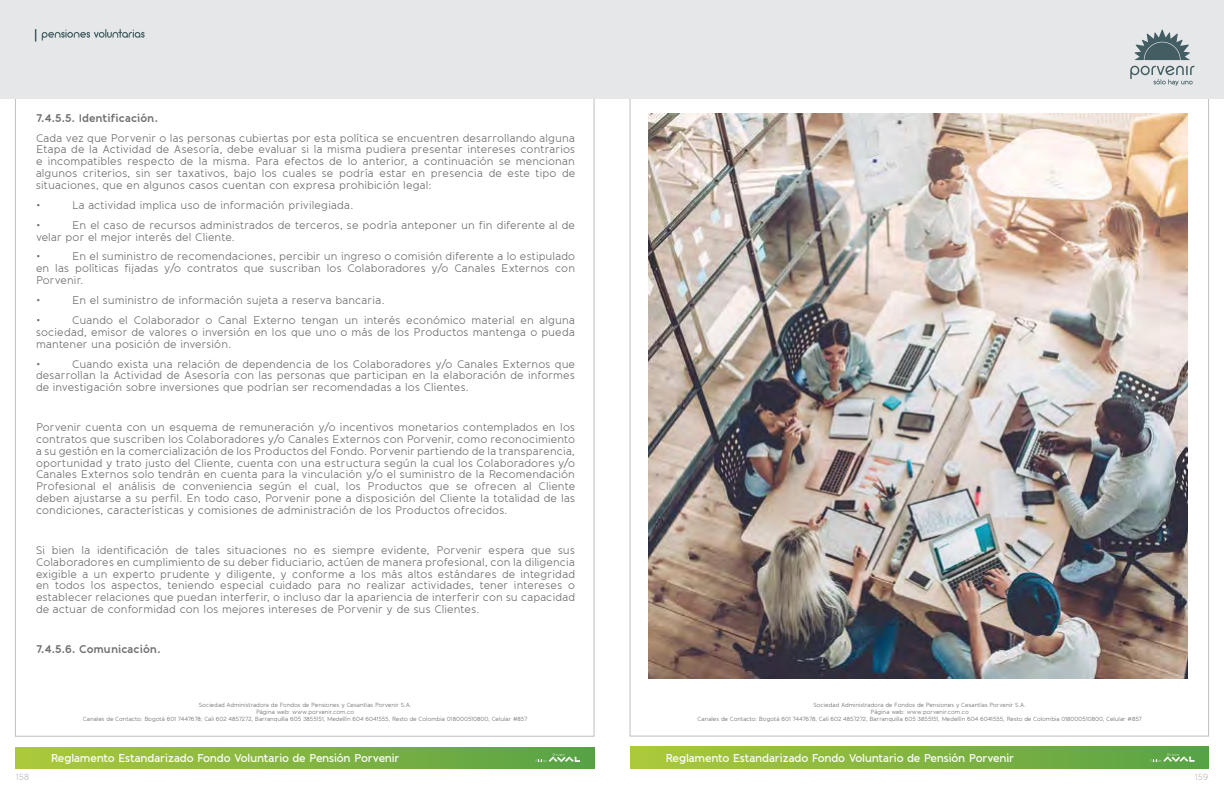
<style>
.page{position:relative;width:1224px;height:792px;background:#fff}
.page>*{position:absolute;margin:0;border:0;box-sizing:border-box;transform-origin:0 0}
.t1{font:600 11.3px "Banda";letter-spacing:-.02em;color:#fff}
.t2{font:11px/11.9px "Banda";letter-spacing:.01em;color:#6d6e71;text-align:justify}
.t3{font:700 11px "Banda";color:#6d6e71}
.t4{font:9px "Banda";color:#bcbec0}
.t5{font:6px/7.2px "Banda";letter-spacing:-.01em;color:#6d6e71;text-align:center}
</style>
<div class="page">
<div style="left:612px;top:0;width:612px;height:99px;background:#e6e7e8"></div>
<svg style="left:1135px;top:30px;width:55px;height:30px"></svg>
<svg style="left:1130px;top:66px;width:64px;height:19px"></svg>
<div style="left:630px;top:747px;width:579px;height:21px;background:linear-gradient(to right,#adc83b,#57a246)"></div>
<svg style="left:1150px;top:753px;width:45px;height:9px"></svg>
<div style="left:0;top:0;width:612px;height:99px;background:#e6e7e8"></div>
<svg style="left:35px;top:29px;width:1px;height:13px"></svg>
<svg style="left:42px;top:29px;width:103px;height:12px"></svg>
<div style="left:15px;top:747px;width:579px;height:21px;background:linear-gradient(to right,#adc83b,#57a246)"></div>
<svg style="left:536px;top:753px;width:44px;height:9px"></svg>
<img style="left:649px;top:114px;width:539px;height:565px">
<p class="t3" style="left:36px;top:111px;width:123px">7.4.5.5. Identificación.</p>
<p class="t2" style="left:36px;top:132px;width:541px">Cada vez que Porvenir o las personas cubiertas por esta política se encuentren desarrollando alguna Etapa de la Actividad de Asesoría, debe evaluar si la misma pudiera presentar intereses contrarios e incompatibles respecto de la misma. Para efectos de lo anterior, a continuación se mencionan algunos criterios, sin ser taxativos, bajo los cuales se podría estar en presencia de este tipo de situaciones, que en algunos casos cuentan con expresa prohibición legal:</p>
<p class="t2" style="left:36px;top:199px;width:6px">•</p>
<p class="t2" style="left:72px;top:199px;width:283px">La actividad implica uso de información privilegiada.</p>
<p class="t2" style="left:36px;top:219px;width:6px">•</p>
<p class="t2" style="left:36px;top:219px;width:541px;text-indent:36px">En el caso de recursos administrados de terceros, se podría anteponer un fin diferente al de velar por el mejor interés del Cliente.</p>
<p class="t2" style="left:36px;top:251px;width:6px">•</p>
<p class="t2" style="left:36px;top:251px;width:541px;text-indent:36px">En el suministro de recomendaciones, percibir un ingreso o comisión diferente a lo estipulado en las políticas fijadas y/o contratos que suscriban los Colaboradores y/o Canales Externos con Porvenir.</p>
<p class="t2" style="left:36px;top:294px;width:6px">•</p>
<p class="t2" style="left:72px;top:294px;width:314px">En el suministro de información sujeta a reserva bancaria.</p>
<p class="t2" style="left:36px;top:314px;width:6px">•</p>
<p class="t2" style="left:36px;top:314px;width:541px;text-indent:36px">Cuando el Colaborador o Canal Externo tengan un interés económico material en alguna sociedad, emisor de valores o inversión en los que uno o más de los Productos mantenga o pueda mantener una posición de inversión.</p>
<p class="t2" style="left:36px;top:358px;width:6px">•</p>
<p class="t2" style="left:36px;top:358px;width:541px;text-indent:36px">Cuando exista una relación de dependencia de los Colaboradores y/o Canales Externos que desarrollan la Actividad de Asesoría con las personas que participan en la elaboración de informes de investigación sobre inversiones que podrían ser recomendadas a los Clientes.</p>
<p class="t2" style="left:36px;top:421px;width:541px">Porvenir cuenta con un esquema de remuneración y/o incentivos monetarios contemplados en los contratos que suscriben los Colaboradores y/o Canales Externos con Porvenir, como reconocimiento a su gestión en la comercialización de los Productos del Fondo. Porvenir partiendo de la transparencia, oportunidad y trato justo del Cliente, cuenta con una estructura según la cual los Colaboradores y/o Canales Externos solo tendrán en cuenta para la vinculación y/o el suministro de la Recomendación Profesional el análisis de conveniencia según el cual, los Productos que se ofrecen al Cliente deben ajustarse a su perfil. En todo caso, Porvenir pone a disposición del Cliente la totalidad de las condiciones, características y comisiones de administración de los Productos ofrecidos.</p>
<p class="t2" style="left:36px;top:544px;width:541px">Si bien la identificación de tales situaciones no es siempre evidente, Porvenir espera que sus Colaboradores en cumplimiento de su deber fiduciario, actúen de manera profesional, con la diligencia exigible a un experto prudente y diligente, y conforme a los más altos estándares de integridad en todos los aspectos, teniendo especial cuidado para no realizar actividades, tener intereses o establecer relaciones que puedan interferir, o incluso dar la apariencia de interferir con su capacidad de actuar de conformidad con los mejores intereses de Porvenir y de sus Clientes.</p>
<p class="t3" style="left:36px;top:642px;width:126px">7.4.5.6. Comunicación.</p>
<p class="t5" style="left:83px;top:701px;width:446px">Sociedad Administradora de Fondos de Pensiones y Cesantías Porvenir S.A.<br>Página web: www.porvenir.com.co<br>Canales de Contacto: Bogotá 601 7447678; Cali 602 4857272, Barranquilla 605 3855151, Medellín 604 6041555, Resto de Colombia 018000510800, Celular #857</p>
<p class="t1" style="left:51px;top:751px;width:350px">Reglamento Estandarizado Fondo Voluntario de Pensión Porvenir</p>
<p class="t5" style="left:698px;top:701px;width:446px">Sociedad Administradora de Fondos de Pensiones y Cesantías Porvenir S.A.<br>Página web: www.porvenir.com.co<br>Canales de Contacto: Bogotá 601 7447678; Cali 602 4857272, Barranquilla 605 3855151, Medellín 604 6041555, Resto de Colombia 018000510800, Celular #857</p>
<p class="t1" style="left:665px;top:751px;width:350px">Reglamento Estandarizado Fondo Voluntario de Pensión Porvenir</p>
<p class="t4" style="left:16px;top:771px;width:14px">158</p>
<p class="t4" style="left:1195px;top:771px;width:15px">159</p>
</div>
